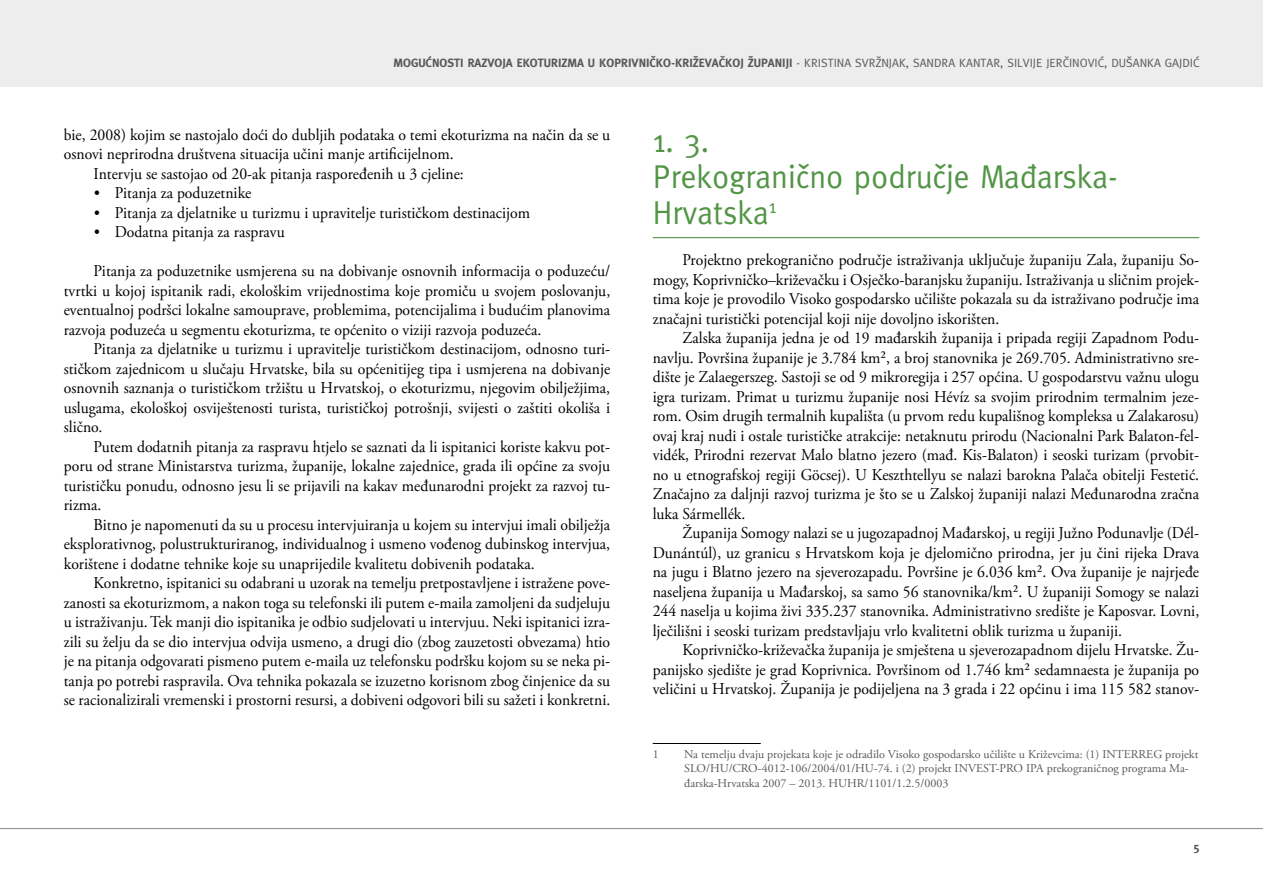
<style>
.page{position:relative;width:1263px;height:893px;background:#fff}
.page>*{position:absolute;margin:0;border:0;box-sizing:border-box;transform-origin:0 0}
.t1{font:33px/36.3px "Meta Skin 29";color:#529546;scale:.95 1}
.t2{font:16.5px/19.5px "Adobe Garamond Pro";color:#000;text-align:justify;scale:.95 1}
.t3{font:12px/14.4px "Adobe Garamond Pro";color:#58595b}
.t4{font:12px "Meta Skin 29";color:#58595b}
.t5{font:700 12px "Meta Skin 29";color:#58595b}
</style>
<div class="page">
<div style="left:0;top:0;width:1263px;height:86px;background:#ededee"></div>
<hr style="left:0;top:828px;width:1263px;height:1px;background:#939598">
<hr style="left:653px;top:237px;width:546px;height:1px;background:#529546">
<hr style="left:653px;top:743px;width:108px;height:1px;background:#000">
<p class="t5" style="left:393px;top:56px;width:235px">MOGUĆNOSTI RAZVOJA EKOTURIZMA U KOPRIVNI</p>
<p class="t5" style="left:649px;top:56px;width:83px">ČKO-KRIŽEVAČKOJ</p>
<p class="t5" style="left:748px;top:56px;width:26px">ŽUPANIJI</p>
<p class="t4" style="left:796px;top:56px;width:404px">- KRISTINA SVRŽNJAK, SANDRA KANTAR, SILVIJE JERČINOVIĆ, DUŠANKA GAJDIĆ</p>
<p class="t2" style="left:64px;top:125px;width:577px">bie, 2008) kojim se nastojalo doći do dubljih podataka o temi ekoturizma na način da se u</p>
<p class="t2" style="left:64px;top:145px;width:412px">osnovi neprirodna društvena situacija učini manje artificijelnom.</p>
<p class="t2" style="left:94px;top:164px;width:391px">Intervju se sastojao od 20-ak pitanja raspoređenih u 3 cjeline:</p>
<p class="t2" style="left:94px;top:184px;width:168px">ʶ Pitanja za poduzetnike</p>
<p class="t2" style="left:94px;top:203px;width:461px">ʶ Pitanja za djelatnike u turizmu i upravitelje turističkom destinacijom</p>
<p class="t2" style="left:94px;top:223px;width:203px">ʶ Dodatna pitanja za raspravu</p>
<p class="t2" style="left:64px;top:262px;width:577px;text-indent:30px">Pitanja za poduzetnike usmjerena su na dobivanje osnovnih informacija o poduzeću/ tvrtki u kojoj ispitanik radi, ekološkim vrijednostima koje promiču u svojem poslovanju, eventualnoj podršci lokalne samouprave, problemima, potencijalima i budućim planovima razvoja poduzeća u segmentu ekoturizma, te općenito o viziji razvoja poduzeća.</p>
<p class="t2" style="left:64px;top:340px;width:577px;text-indent:30px">Pitanja za djelatnike u turizmu i upravitelje turističkom destinacijom, odnosno turi&shy;stičkom zajednicom u slučaju Hrvatske, bila su općenitijeg tipa i usmjerena na dobivanje osnovnih saznanja o turističkom tržištu u Hrvatskoj, o ekoturizmu, njegovim obilježjima, uslugama, ekološkoj osviještenosti turista, turističkoj potrošnji, svijesti o zaštiti okoliša i slično.</p>
<p class="t2" style="left:64px;top:437px;width:577px;text-indent:30px">Putem dodatnih pitanja za raspravu htjelo se saznati da li ispitanici koriste kakvu pot&shy;poru od strane Ministarstva turizma, županije, lokalne zajednice, grada ili općine za svoju turističku ponudu, odnosno jesu li se prijavili na kakav međunarodni projekt za razvoj tu&shy;rizma.</p>
<p class="t2" style="left:64px;top:515px;width:577px;text-indent:30px">Bitno je napomenuti da su u procesu intervjuiranja u kojem su intervjui imali obilježja eksplorativnog, polustrukturiranog, individualnog i usmeno vođenog dubinskog intervjua, korištene i dodatne tehnike koje su unaprijedile kvalitetu dobivenih podataka.</p>
<p class="t2" style="left:64px;top:574px;width:577px;text-indent:30px">Konkretno, ispitanici su odabrani u uzorak na temelju pretpostavljene i istražene pove&shy;zanosti sa ekoturizmom, a nakon toga su telefonski ili putem e-maila zamoljeni da sudjeluju u istraživanju. Tek manji dio ispitanika je odbio sudjelovati u intervjuu. Neki ispitanici izra&shy;zili su želju da se dio intervjua odvija usmeno, a drugi dio (zbog zauzetosti obvezama) htio je na pitanja odgovarati pismeno putem e-maila uz telefonsku podršku kojom su se neka pi&shy;tanja po potrebi raspravila. Ova tehnika pokazala se izuzetno korisnom zbog činjenice da su se racionalizirali vremenski i prostorni resursi, a dobiveni odgovori bili su sažeti i konkretni.</p>
<h1 class="t1" style="left:653px;top:122px;width:491px">1. 3.<br>PREKOGRANIČNO PODRUČJE MAĐARSKA-<br>HRVATSKA<sup>1</sup></h1>
<p class="t2" style="left:653px;top:251px;width:577px;text-indent:30px">Projektno prekogranično područje istraživanja uključuje županiju Zala, županiju So&shy;mogy, Koprivničko–križevačku i Osječko-baranjsku županiju. Istraživanja u sličnim projek&shy;tima koje je provodilo Visoko gospodarsko učilište pokazala su da istraživano područje ima značajni turistički potencijal koji nije dovoljno iskorišten.</p>
<p class="t2" style="left:653px;top:329px;width:577px;text-indent:30px">Zalska županija jedna je od 19 mađarskih županija i pripada regiji Zapadnom Podu&shy;navlju. Površina županije je 3.784 km², a broj stanovnika je 269.705. Administrativno sre&shy;dište je Zalaegerszeg. Sastoji se od 9 mikroregija i 257 općina. U gospodarstvu važnu ulogu igra turizam. Primat u turizmu županije nosi Hévíz sa svojim prirodnim termalnim jeze&shy;rom. Osim drugih termalnih kupališta (u prvom redu kupališnog kompleksa u Zalakarosu) ovaj kraj nudi i ostale turističke atrakcije: netaknutu prirodu (Nacionalni Park Balaton-fel&shy;vidék, Prirodni rezervat Malo blatno jezero (mađ. Kis-Balaton) i seoski turizam (prvobit&shy;no u etnografskoj regiji Göcsej). U Keszthtellyu se nalazi barokna Palača obitelji Festetić.<br>Značajno za daljnji razvoj turizma je što se u Zalskoj županiji nalazi Međunarodna zračna luka Sármellék.</p>
<p class="t2" style="left:653px;top:524px;width:577px;text-indent:30px">Županija Somogy nalazi se u jugozapadnoj Mađarskoj, u regiji Južno Podunavlje (Dél-Dunántúl), uz granicu s Hrvatskom koja je djelomično prirodna, jer ju čini rijeka Drava na jugu i Blatno jezero na sjeverozapadu. Površine je 6.036 km². Ova županije je najrjeđe naseljena županija u Mađarskoj, sa samo 56 stanovnika/km². U županiji Somogy se nalazi 244 naselja u kojima živi 335.237 stanovnika. Administrativno središte je Kaposvar. Lovni, lječilišni i seoski turizam predstavljaju vrlo kvalitetni oblik turizma u županiji.</p>
<p class="t2" style="left:653px;top:641px;width:577px;text-indent:30px">Koprivničko-križevačka županija je smještena u sjeverozapadnom dijelu Hrvatske. Žu&shy;panijsko sjedište je grad Koprivnica. Površinom od 1.746 km² sedamnaesta je županija po veličini u Hrvatskoj. Županija je podijeljena na 3 grada i 22 općinu i ima 115 582 stanov-</p>
<p class="t3" style="left:653px;top:747px;width:7px">1</p>
<p class="t3" style="left:684px;top:747px;width:516px">Na temelju dvaju projekata koje je odradilo Visoko gospodarsko učilište u Križevcima: (1) INTERREG projekt<br>SLO/HU/CRO-4012-106/2004/01/HU-74. i (2) projekt INVEST-PRO IPA prekograničnog programa Ma&shy;đarska-Hrvatska 2007 – 2013. HUHR/1101/1.2.5/0003</p>
<p class="t5" style="left:1193px;top:839px;width:8px">5</p>
</div>
